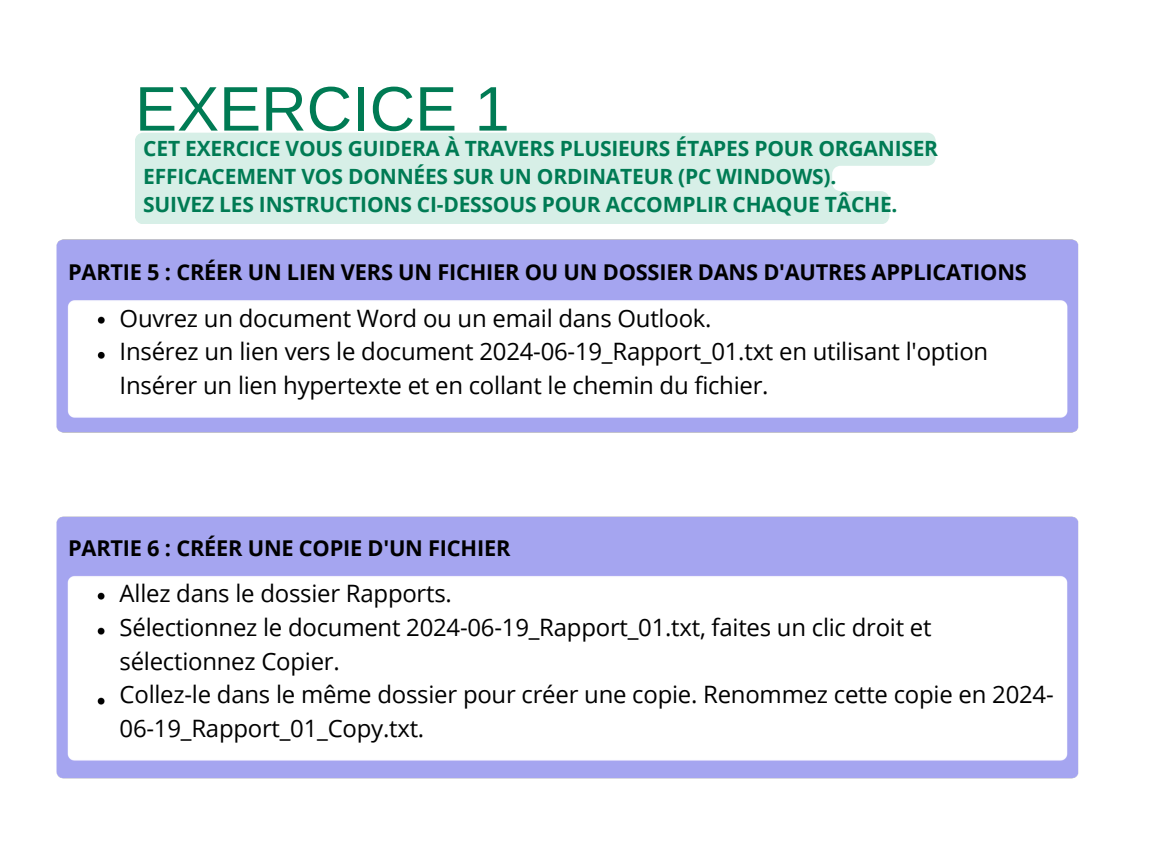
<style>
.page{position:relative;width:1152px;height:864px;background:#fff}
.page>*{position:absolute;margin:0;border:0;box-sizing:border-box;transform-origin:0 0}
.t1{font:63px "Arimo";color:#007b54}
.t2{font:24px/33.8px "Open Sans";letter-spacing:-.01em;color:#000}
.t3{font:700 21.75px "Open Sans";letter-spacing:-.01em;color:#000}
.t4{font:700 21px/28.2px "Open Sans";letter-spacing:-.01em;color:#007b54}
</style>
<div class="page">
<img style="left:56px;top:239px;width:1023px;height:194px">
<img style="left:56px;top:516px;width:1023px;height:263px">
<div style="left:135px;top:133px;width:801px;height:91px;background:#d7efe7"></div>
<p class="t1" style="left:135px;top:74px;width:376px">EXERCICE 1</p>
<p class="t4" style="left:143px;top:134px;width:796px">CET EXERCICE VOUS GUIDERA À TRAVERS PLUSIEURS ÉTAPES POUR ORGANISER<br>EFFICACEMENT VOS DONNÉES SUR UN ORDINATEUR (PC WINDOWS).<br>SUIVEZ LES INSTRUCTIONS CI-DESSOUS POUR ACCOMPLIR CHAQUE TÂCHE.</p>
<h1 class="t3" style="left:68px;top:257px;width:960px">PARTIE 5 : CRÉER UN LIEN VERS UN FICHIER OU UN DOSSIER DANS D'AUTRES APPLICATIONS</h1>
<h2 class="t2" style="left:120px;top:300px;width:870px">Ouvrez un document Word ou un email dans Outlook.<br>Insérez un lien vers le document 2024-06-19_Rapport_01.txt en utilisant l'option<br>Insérer un lien hypertexte et en collant le chemin du fichier.</h2>
<p class="t3" style="left:68px;top:533px;width:444px">PARTIE 6 : CRÉER UNE COPIE D'UN FICHIER</p>
<h3 class="t2" style="left:120px;top:576px;width:936px">Allez dans le dossier Rapports.<br>Sélectionnez le document 2024-06-19_Rapport_01.txt, faites un clic droit et sélectionnez Copier.<br>Collez-le dans le même dossier pour créer une copie. Renommez cette copie en 2024- 06-19_Rapport_01_Copy.txt.</h3>
</div>
